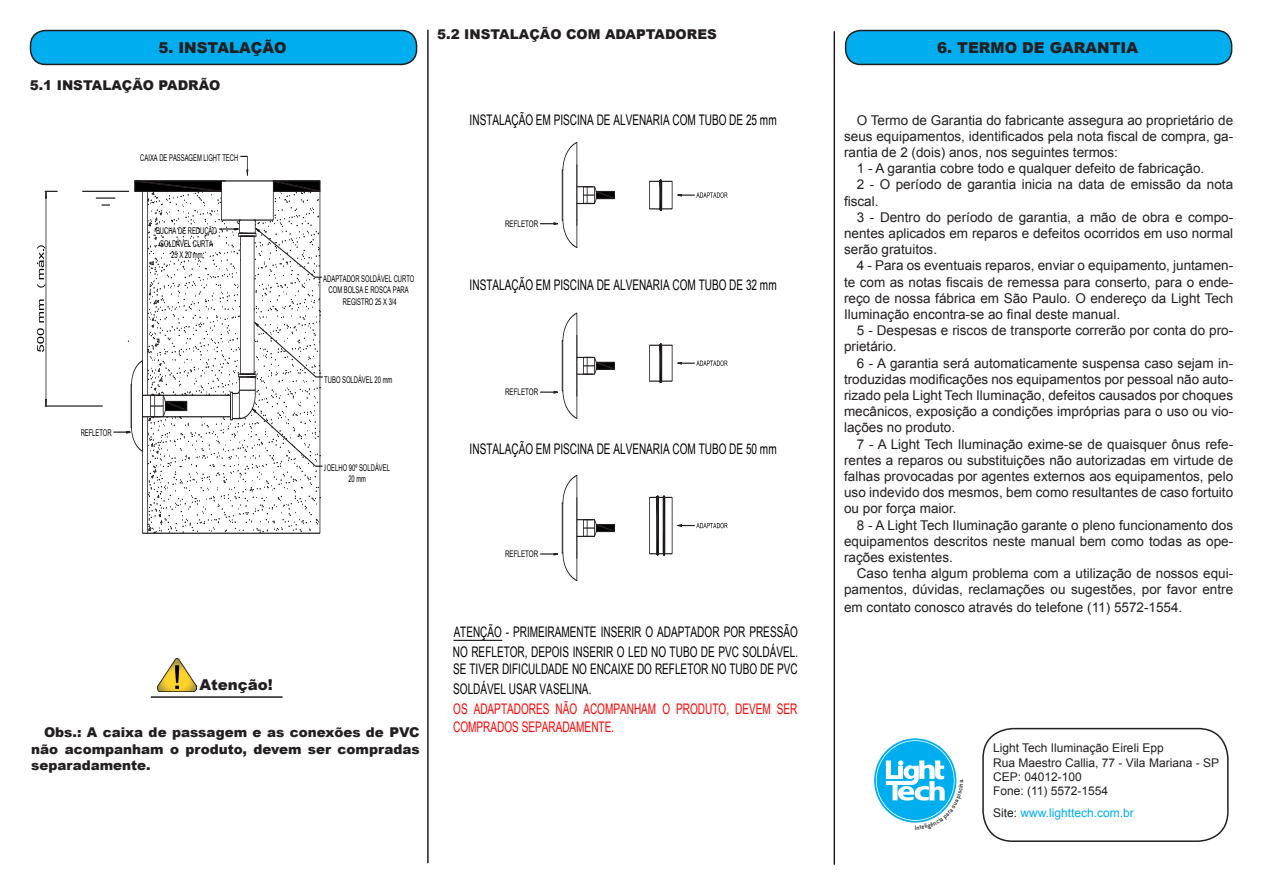
<style>
.page{position:relative;width:1263px;height:893px;background:#fff}
.page>*{position:absolute;margin:0;border:0;box-sizing:border-box;transform-origin:0 0}
.t1{font:900 15px "Arial";color:#231f20}
.t2{font:14.55px/20.1px "Arial Unicode MS";color:#000;scale:.69 1}
.t3{font:14.55px "Arial Unicode MS";color:#f00;scale:.69 1}
.t4{font:13.5px/16.2px "Arial";color:#231f20;text-align:justify}
.t5{font:900 13.5px/16.2px "Arial";color:#231f20;text-align:justify}
.t6{font:12px "Arial";color:#231f20}
.t7{font:12px "Arial";color:#00aeef}
.t8{font:9.3px/11.2px "Arial Unicode MS";color:#000;text-align:center;scale:.63 1}
.t9{font:9.15px "Arial Unicode MS";color:#000;scale:.69 1}
.s1{font-size:14.4px}
.s2{color:#f00}
.s3{color:#231f20}
</style>
<div class="page">
<div style="left:31px;top:31px;width:386px;height:33px;background:#00aeef;border-radius:15px"></div>
<div style="left:30px;top:30px;width:387px;height:35px;border:2px solid #231f20;border-radius:15px"></div>
<hr style="left:82px;top:191px;width:47px;height:1px;background:#231f20">
<hr style="left:45px;top:406px;width:57px;height:1px;background:#231f20">
<hr style="left:46px;top:198px;width:1px;height:201px;background:#231f20">
<svg style="left:45px;top:191px;width:12px;height:7px"></svg>
<svg style="left:45px;top:399px;width:2px;height:7px"></svg>
<svg style="left:37px;top:328px;width:7px;height:24px"></svg>
<svg style="left:39px;top:300px;width:5px;height:22px"></svg>
<svg style="left:37px;top:245px;width:8px;height:43px"></svg>
<svg style="left:96px;top:156px;width:227px;height:377px"></svg>
<hr style="left:151px;top:696px;width:132px;height:2px;background:#231f20">
<img style="left:157px;top:659px;width:39px;height:33px">
<div style="left:846px;top:31px;width:386px;height:33px;background:#00aeef;border-radius:15px"></div>
<div style="left:845px;top:30px;width:387px;height:35px;border:2px solid #231f20;border-radius:15px"></div>
<div style="left:982px;top:728px;width:246px;height:114px;border:2px solid #231f20;border-radius:30px"></div>
<hr style="left:427px;top:30px;width:2px;height:833px;background:#231f20">
<hr style="left:833px;top:31px;width:2px;height:834px;background:#231f20">
<svg style="left:649px;top:179px;width:13px;height:32px"></svg>
<hr style="left:649px;top:345px;width:1px;height:36px;background:#231f20">
<hr style="left:665px;top:497px;width:1px;height:57px;background:#231f20">
<svg style="left:649px;top:495px;width:16px;height:61px"></svg>
<hr style="left:454px;top:640px;width:48px;height:1px;background:#231f20">
<svg style="left:678px;top:192px;width:50px;height:6px"></svg>
<svg style="left:650px;top:343px;width:78px;height:40px"></svg>
<svg style="left:678px;top:523px;width:50px;height:5px"></svg>
<svg style="left:578px;top:186px;width:37px;height:18px"></svg>
<hr style="left:577px;top:142px;width:1px;height:78px;background:#231f20">
<div style="left:562px;top:170px;width:1px;height:50px;border:1px solid #231f20"></div>
<svg style="left:562px;top:142px;width:15px;height:29px"></svg>
<svg style="left:540px;top:219px;width:38px;height:29px"></svg>
<svg style="left:578px;top:356px;width:37px;height:19px"></svg>
<hr style="left:577px;top:313px;width:1px;height:78px;background:#231f20">
<div style="left:562px;top:340px;width:1px;height:51px;border:1px solid #231f20"></div>
<svg style="left:562px;top:312px;width:15px;height:29px"></svg>
<svg style="left:540px;top:390px;width:38px;height:29px"></svg>
<svg style="left:578px;top:519px;width:37px;height:18px"></svg>
<hr style="left:577px;top:475px;width:1px;height:78px;background:#231f20">
<div style="left:562px;top:503px;width:1px;height:50px;border:1px solid #231f20"></div>
<svg style="left:562px;top:474px;width:15px;height:30px"></svg>
<svg style="left:540px;top:552px;width:38px;height:29px"></svg>
<svg style="left:876px;top:740px;width:81px;height:83px"></svg>
<p class="t1" style="left:158px;top:36px;width:130px">5. INSTALAÇÃO</p>
<p class="t5" style="left:30px;top:77px;width:192px">5.1 INSTALAÇÃO PADRÃO</p>
<p class="t8" style="left:140px;top:151px;width:157px">CAIXA DE PASSAGEM LIGHT TECH</p>
<p class="t8" style="left:156px;top:224px;width:98px;line-height:12.9px">BUCHA DE REDUÇÃO<br>SOLDÁVEL CURTA</p>
<p class="t8" style="left:171px;top:249px;width:51px">25 X 20 mm</p>
<p class="t5" style="left:437px;top:26px;width:281px">5.2 INSTALAÇÃO COM ADAPTADORES</p>
<p class="t2" style="left:470px;top:110px;width:446px">INSTALAÇÃO EM PISCINA DE ALVENARIA COM TUBO DE 25 mm</p>
<p class="t8" style="left:323px;top:273px;width:146px">ADAPTADOR SOLDÁVEL CURTO<br>COM BOLSA E ROSCA PARA<br>REGISTRO 25 X 3/4</p>
<p class="t9" style="left:505px;top:217px;width:50px">REFLETOR</p>
<p class="t2" style="left:470px;top:274px;width:446px">INSTALAÇÃO EM PISCINA DE ALVENARIA COM TUBO DE 32 mm</p>
<p class="t8" style="left:81px;top:426px;width:51px">REFLETOR</p>
<p class="t8" style="left:324px;top:374px;width:110px">TUBO SOLDÁVEL 20 mm</p>
<p class="t8" style="left:324px;top:462px;width:106px">JOELHO 90º SOLDÁVEL<br>20 mm</p>
<p class="t1" style="left:199px;top:673px;width:75px">Atenção!</p>
<p class="t5" style="left:31px;top:724px;width:390px;text-indent:13px">Obs.: A caixa de passagem e as conexões de PVC não acompanham o produto, devem ser compradas separadamente.</p>
<p class="t9" style="left:505px;top:386px;width:50px">REFLETOR</p>
<p class="t2" style="left:470px;top:438px;width:446px">INSTALAÇÃO EM PISCINA DE ALVENARIA COM TUBO DE 50 mm</p>
<p class="t9" style="left:505px;top:547px;width:50px">REFLETOR</p>
<p class="t2" style="left:453px;top:621px;width:502px"><span class="s1">ATENÇÃO</span> - PRIMEIRAMENTE INSERIR O ADAPTADOR POR PRESSÃO<br>NO REFLETOR, DEPOIS INSERIR O LED NO TUBO DE PVC SOLDÁVEL.</p>
<p class="t2" style="left:453px;top:659px;width:501px">SE TIVER DIFICULDADE NO ENCAIXE DO REFLETOR NO TUBO DE PVC<br>SOLDÁVEL USAR VASELINA.<br><span class="s2">OS ADAPTADORES NÃO ACOMPANHAM O PRODUTO, DEVEM SER</span></p>
<p class="t3" style="left:453px;top:716px;width:235px">COMPRADOS SEPARADAMENTE.</p>
<p class="t1" style="left:937px;top:36px;width:202px">6. TERMO DE GARANTIA</p>
<p class="t4" style="left:844px;top:112px;width:391px;text-indent:13px">O Termo de Garantia do fabricante assegura ao proprietário de seus equipamentos, identificados pela nota fiscal de compra, ga&shy;rantia de 2 (dois) anos, nos seguintes termos:</p>
<p class="t4" style="left:857px;top:160px;width:349px">1 - A garantia cobre todo e qualquer defeito de fabricação.</p>
<p class="t4" style="left:844px;top:177px;width:391px;text-indent:13px">2 - O período de garantia inicia na data de emissão da nota fiscal.</p>
<p class="t4" style="left:844px;top:209px;width:391px;text-indent:13px">3 - Dentro do período de garantia, a mão de obra e compo&shy;nentes aplicados em reparos e defeitos ocorridos em uso normal serão gratuitos.</p>
<p class="t4" style="left:844px;top:258px;width:391px;text-indent:13px">4 - Para os eventuais reparos, enviar o equipamento, juntamen&shy;te com as notas fiscais de remessa para conserto, para o ende&shy;reço de nossa fábrica em São Paulo. O endereço da Light Tech Iluminação encontra-se ao final deste manual.</p>
<p class="t4" style="left:844px;top:322px;width:391px;text-indent:13px">5 - Despesas e riscos de transporte correrão por conta do pro&shy;prietário.</p>
<p class="t4" style="left:844px;top:355px;width:391px;text-indent:13px">6 - A garantia será automaticamente suspensa caso sejam in&shy;troduzidas modificações nos equipamentos por pessoal não auto&shy;rizado pela Light Tech Iluminação, defeitos causados por choques mecânicos, exposição a condições impróprias para o uso ou vio&shy;lações no produto.</p>
<p class="t4" style="left:844px;top:436px;width:391px;text-indent:13px">7 - A Light Tech Iluminação exime-se de quaisquer ônus refe&shy;rentes a reparos ou substituições não autorizadas em virtude de falhas provocadas por agentes externos aos equipamentos, pelo uso indevido dos mesmos, bem como resultantes de caso fortuito ou por força maior.</p>
<p class="t4" style="left:844px;top:517px;width:391px;text-indent:13px">8 - A Light Tech Iluminação garante o pleno funcionamento dos equipamentos descritos neste manual bem como todas as ope&shy;rações existentes.</p>
<p class="t4" style="left:844px;top:565px;width:391px;text-align:right">Caso tenha algum problema com a utilização de nossos equi&shy;pamentos, dúvidas, reclamações ou sugestões, por favor entre</p>
<p class="t4" style="left:844px;top:600px;width:340px">em contato conosco através do telefone (11) 5572-1554.</p>
<p class="t6" style="left:993px;top:740px;width:172px">Light Tech Iluminação Eireli Epp</p>
<p class="t6" style="left:993px;top:754px;width:227px">Rua Maestro Callia, 77 - Vila Mariana - SP</p>
<p class="t6" style="left:993px;top:769px;width:90px">CEP: 04012-100</p>
<p class="t6" style="left:993px;top:783px;width:117px">Fone: (11) 5572-1554</p>
<p class="t7" style="left:993px;top:805px;width:142px"><span class="s3">Site:</span> www.lighttech.com.br</p>
</div>
